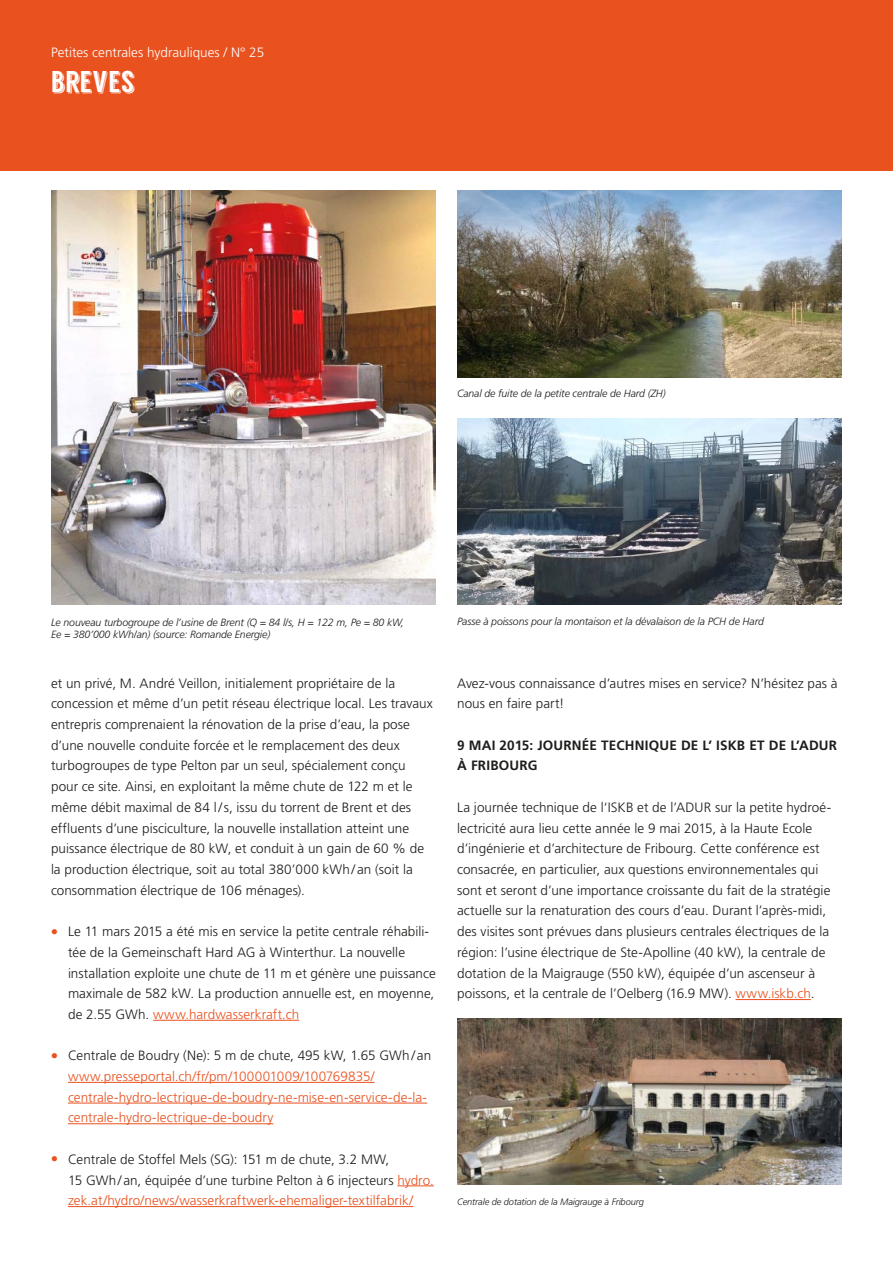
<style>
.page{position:relative;width:893px;height:1263px;background:#fff}
.page>*{position:absolute;margin:0;border:0;box-sizing:border-box;transform-origin:0 0}
.Merkblattzwischentit{font:30px "Langdon";color:#fff}
.Fliesstext{font:300 13.5px/20.7px "Frutiger LT Std";letter-spacing:.005em;color:#1d1d1b}
.Indent_01{font:300 13.5px/20.7px "Frutiger LT Std";letter-spacing:.005em;color:#1d1d1b}
.Indent_01-2{font:300 13.5px/20.7px "Frutiger LT Std";letter-spacing:.005em;color:#e9511e}
.Paragraphentitel{font:700 13.5px/20.7px "Frutiger LT Std";letter-spacing:.015em;color:#1d1d1b}
.Zielpublikum{font:300 13.5px "Frutiger LT Std";color:#fff}
.Legende{font:italic 300 10.5px/12px "Frutiger LT Std";letter-spacing:-.01em;color:#1d1d1b}
.Legende-2{font:italic 300 9.3px "Frutiger LT Std";letter-spacing:-.01em;color:#1d1d1b}
.s1{color:#e9511e}
.s2{color:#1d1d1b}
</style>
<div class="page">
<div style="left:0;top:0;width:893px;height:170px;background:#e9511e"></div>
<hr style="left:153px;top:1020px;width:146px;height:1px;background:#e9511e">
<hr style="left:68px;top:1082px;width:307px;height:1px;background:#e9511e">
<hr style="left:68px;top:1103px;width:359px;height:1px;background:#e9511e">
<hr style="left:68px;top:1123px;width:205px;height:1px;background:#e9511e">
<hr style="left:397px;top:1185px;width:37px;height:1px;background:#e9511e">
<hr style="left:68px;top:1206px;width:345px;height:1px;background:#e9511e">
<img style="left:457px;top:1019px;width:385px;height:165px">
<img style="left:457px;top:418px;width:385px;height:187px">
<hr style="left:735px;top:999px;width:76px;height:1px;background:#e9511e">
<img style="left:457px;top:191px;width:385px;height:186px">
<img style="left:51px;top:191px;width:384px;height:414px">
<p class="Zielpublikum" style="left:51px;top:45px;width:215px">Petites centrales hydrauliques / N° 25</p>
<p class="Merkblattzwischentit" style="left:51px;top:66px;width:86px">BREVES</p>
<p class="Legende" style="left:457px;top:387px;width:210px">Canal de fuite de la petite centrale de Hard (ZH)</p>
<p class="Legende" style="left:51px;top:616px;width:355px">Le nouveau turbogroupe de l’usine de Brent (Q = 84 l/s, H = 122 m, Pe = 80 kW,<br>Ee = 380’000 kWh/an) (source: Romande Energie)</p>
<p class="Fliesstext" style="left:51px;top:673px;width:383px">et un privé, M. André Veillon, initialement propriétaire de la concession et même d’un petit réseau électrique local. Les travaux entrepris comprenaient la rénovation de la prise d’eau, la pose d’une nouvelle conduite forcée et le remplacement des deux turbogroupes de type Pelton par un seul, spécialement conçu pour ce site. Ainsi, en exploitant la même chute de 122 m et le même débit maximal de 84 l/s, issu du torrent de Brent et des effluents d’une pisciculture, la nouvelle installation atteint une puissance électrique de 80 kW, et conduit à un gain de 60 % de la production électrique, soit au total 380’000 kWh/an (soit la consommation électrique de 106 ménages).</p>
<p class="Indent_01" style="left:68px;top:921px;width:369px;text-indent:-17px"><span class="s1">●</span> Le 11 mars 2015 a été mis en service la petite centrale réhabili&shy;tée de la Gemeinschaft Hard AG à Winterthur. La nouvelle installation exploite une chute de 11 m et génère une puissance maximale de 582 kW. La production annuelle est, en moyenne, de 2.55 GWh. <span class="s1">www.hardwasserkraft.ch</span></p>
<p class="Indent_01-2" style="left:68px;top:1045px;width:365px;text-indent:-17px">● <span class="s2">Centrale de Boudry (Ne): 5 m de chute, 495 kW, 1.65 GWh/an </span>www.presseportal.ch/fr/pm/100001009/100769835/ centrale-hydro-lectrique-de-boudry-ne-mise-en-service-de-la&shy;centrale-hydro-lectrique-de-boudry</p>
<p class="Indent_01" style="left:68px;top:1149px;width:367px;text-indent:-17px"><span class="s1">●</span> Centrale de Stoffel Mels (SG): 151 m de chute, 3.2 MW,<br>15 GWh/an, équipée d’une turbine Pelton à 6 injecteurs <span class="s1">hydro. zek.at/hydro/news/wasserkraftwerk-ehemaliger-textilfabrik/</span></p>
<p class="Legende" style="left:457px;top:616px;width:308px">Passe à poissons pour la montaison et la dévalaison de la PCH de Hard</p>
<p class="Fliesstext" style="left:457px;top:673px;width:382px">Avez-vous connaissance d’autres mises en service? N’hésitez pas à nous en faire part!</p>
<p class="Paragraphentitel" style="left:457px;top:735px;width:382px">9 MAI 2015: JOURNÉE TECHNIQUE DE L’ ISKB ET DE L’ADUR<br>À FRIBOURG</p>
<p class="Fliesstext" style="left:457px;top:797px;width:376px">La journée technique de l‘ISKB et de l’ADUR sur la petite hydroé&shy;lectricité aura lieu cette année le 9 mai 2015, à la Haute Ecole d’ingénierie et d’architecture de Fribourg. Cette conférence est consacrée, en particulier, aux questions environnementales qui sont et seront d’une importance croissante du fait de la stratégie actuelle sur la renaturation des cours d’eau. Durant l’après-midi, des visites sont prévues dans plusieurs centrales électriques de la région: l’usine électrique de Ste-Apolline (40 kW), la centrale de dotation de la Maigrauge (550 kW), équipée d’un ascenseur à poissons, et la centrale de l’Oelberg (16.9 MW). <span class="s1">www.iskb.ch</span>.</p>
<p class="Legende-2" style="left:457px;top:1196px;width:188px">Centrale de dotation de la Maigrauge à Fribourg</p>
</div>
